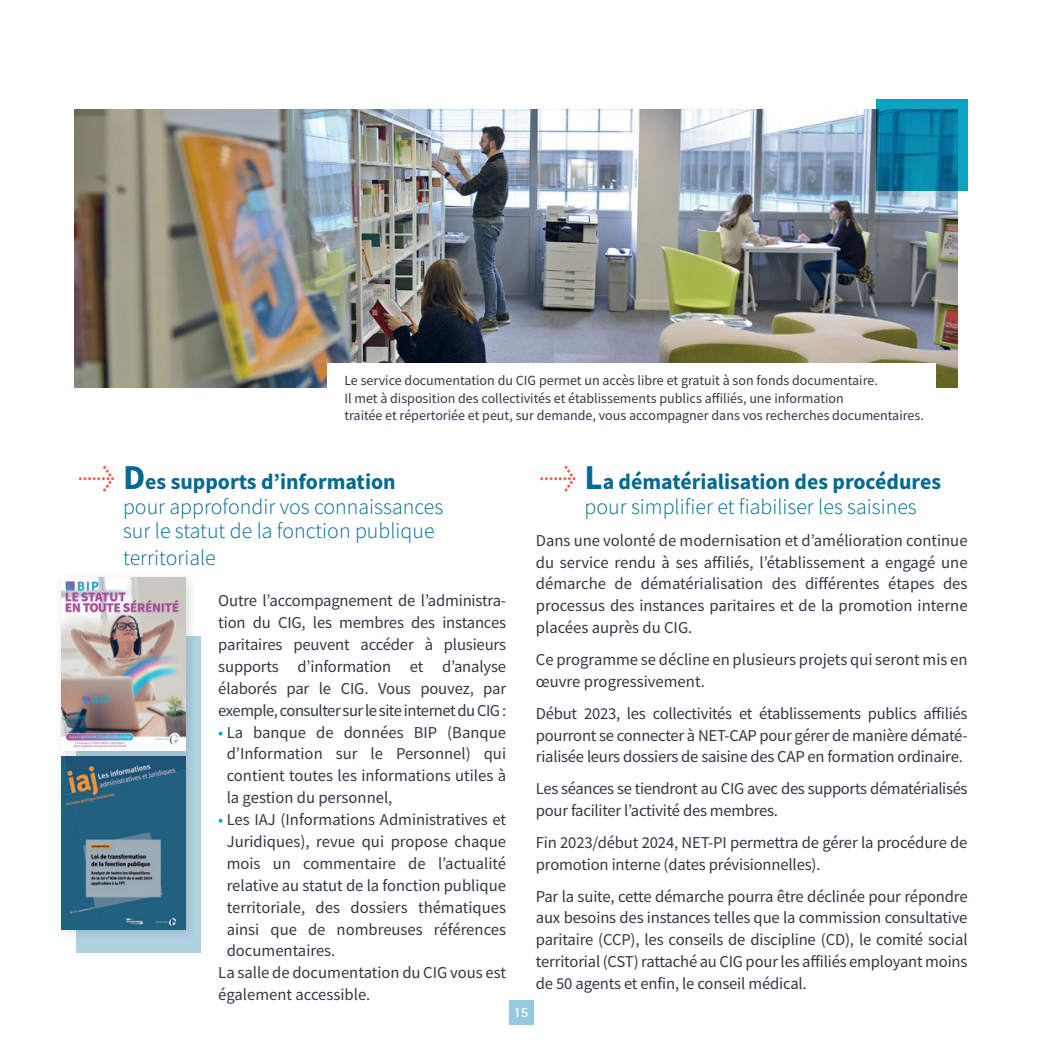
<style>
.page{position:relative;width:1042px;height:1042px;background:#fff}
.page>*{position:absolute;margin:0;border:0;box-sizing:border-box;transform-origin:0 0}
.TITRE_faits_marquant{font:300 21.88px/25px "Source Sans Pro";color:#006991}
.TEXTE_COURANT{font:300 21.88px/24.5px "Source Sans Pro";color:#006991}
.TEXTE_COURANT-2{font:16.62px/21.9px "Source Sans Pro";letter-spacing:-.01em;color:#313944;text-align:justify}
.TEXTE_COURANT-3{font:14px/17.5px "Source Sans Pro";color:#313944}
.t1{font:700 14px "Rotis Sans Serif";color:#fff}
.s1{font-weight:700;font-size:35px}
.s2{font-weight:700}
.s3{color:#0ba3c0}
</style>
<div class="page">
<div style="left:509px;top:1000px;width:24px;height:24px;background:#93cae0"></div>
<img style="left:74px;top:109px;width:883px;height:278px">
<svg style="left:876px;top:99px;width:91px;height:92px;background:#0780a5"></svg>
<div style="left:327px;top:363px;width:609px;height:48px;background:#fff"></div>
<div style="left:77px;top:637px;width:124px;height:316px;background:#afd1e0"></div>
<div style="left:54px;top:570px;width:144px;height:192px;background:#231f20;opacity:.15"></div>
<img style="left:61px;top:577px;width:125px;height:172px">
<div style="left:55px;top:749px;width:142px;height:192px;background:#231f20;opacity:.15"></div>
<img style="left:62px;top:756px;width:123px;height:173px">
<p class="TEXTE_COURANT-3" style="left:344px;top:372px;width:581px">Le service documentation du CIG permet un accès libre et gratuit à son fonds documentaire.<br>Il met à disposition des collectivités et établissements publics affiliés, une information<br>traitée et répertoriée et peut, sur demande, vous accompagner dans vos recherches documentaires.</p>
<p class="TITRE_faits_marquant" style="left:123px;top:469px;width:322px"><span class="s1">D</span><span class="s2">es supports d’information </span>pour approfondir vos connaissances sur le statut de la fonction publique territoriale</p>
<p class="TEXTE_COURANT-2" style="left:218px;top:590px;width:289px">Outre l’accompagnement de l’administra&shy;tion du CIG, les membres des instances paritaires peuvent accéder à plusieurs supports d’information et d’analyse élaborés par le CIG. Vous pouvez, par exemple, consulter sur le site internet du CIG :</p>
<p class="TEXTE_COURANT-2" style="left:227px;top:721px;width:281px;text-indent:-8px"><span class="s3">•</span> La banque de données BIP (Banque d’Information sur le Personnel) qui contient toutes les informations utiles à la gestion du personnel,</p>
<p class="TEXTE_COURANT-2" style="left:227px;top:808px;width:281px;text-indent:-8px"><span class="s3">•</span> Les IAJ (Informations Administratives et Juridiques), revue qui propose chaque mois un commentaire de l’actualité relative au statut de la fonction publique territoriale, des dossiers thématiques ainsi que de nombreuses références documentaires.</p>
<p class="TEXTE_COURANT-2" style="left:218px;top:961px;width:289px">La salle de documentation du CIG vous est également accessible.</p>
<p class="t1" style="left:513px;top:1003px;width:17px">15</p>
<p class="TEXTE_COURANT" style="left:584px;top:470px;width:358px"><span class="s1">L</span><span class="s2">a dématérialisation des procédures </span>pour simplifier et fiabiliser les saisines</p>
<p class="TEXTE_COURANT-2" style="left:536px;top:529px;width:433px">Dans une volonté de modernisation et d’amélioration continue du service rendu à ses affiliés, l’établissement a engagé une démarche de dématérialisation des différentes étapes des processus des instances paritaires et de la promotion interne placées auprès du CIG.</p>
<p class="TEXTE_COURANT-2" style="left:536px;top:648px;width:433px">Ce programme se décline en plusieurs projets qui seront mis en œuvre progressivement.</p>
<p class="TEXTE_COURANT-2" style="left:536px;top:702px;width:433px">Début 2023, les collectivités et établissements publics affiliés pourront se connecter à NET-CAP pour gérer de manière dématé&shy;rialisée leurs dossiers de saisine des CAP en formation ordinaire.</p>
<p class="TEXTE_COURANT-2" style="left:536px;top:777px;width:433px">Les séances se tiendront au CIG avec des supports dématérialisés pour faciliter l’activité des membres.</p>
<p class="TEXTE_COURANT-2" style="left:536px;top:831px;width:433px">Fin 2023/début 2024, NET-PI permettra de gérer la procédure de promotion interne (dates prévisionnelles).</p>
<p class="TEXTE_COURANT-2" style="left:536px;top:885px;width:433px">Par la suite, cette démarche pourra être déclinée pour répondre aux besoins des instances telles que la commission consultative paritaire (CCP), les conseils de discipline (CD), le comité social territorial (CST) rattaché au CIG pour les affiliés employant moins de 50 agents et enfin, le conseil médical.</p>
</div>
